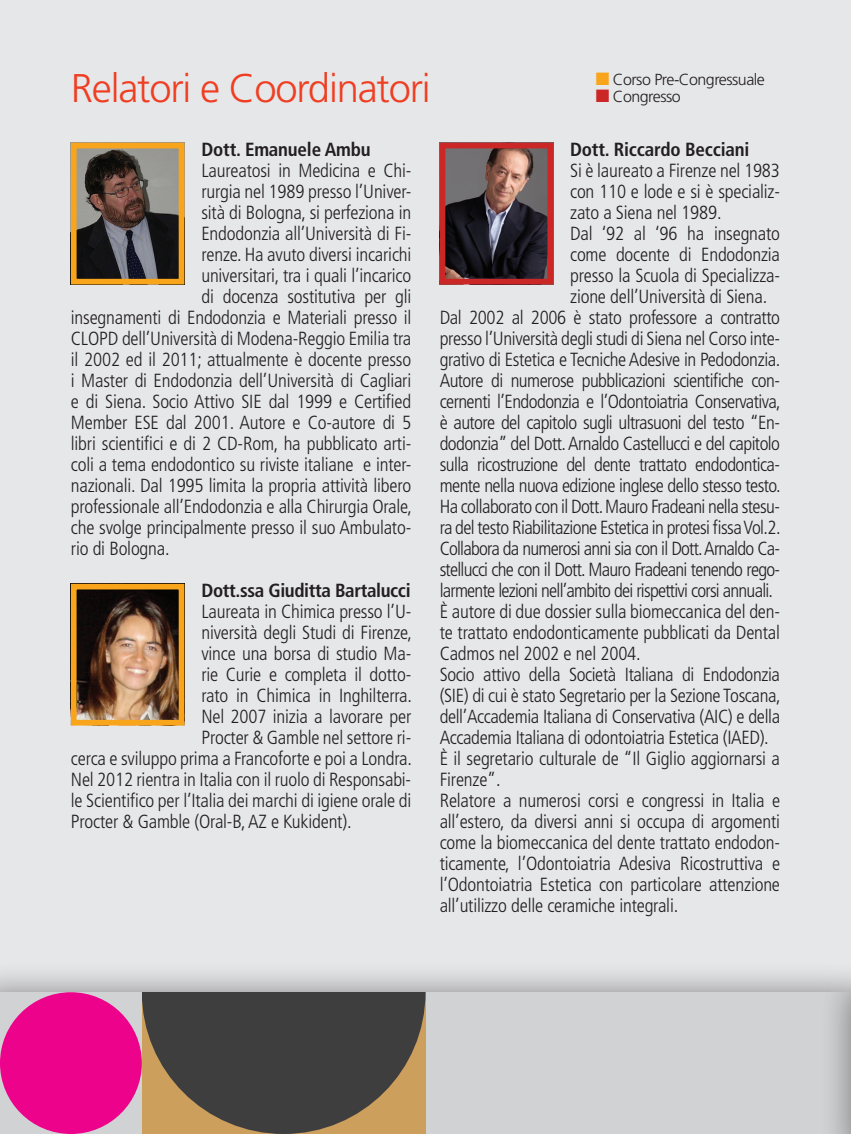
<style>
.page{position:relative;width:851px;height:1134px;background:#fff}
.page>*{position:absolute;margin:0;border:0;box-sizing:border-box;transform-origin:0 0}
.t1{font:300 40px "Frutiger";letter-spacing:-.03em;color:#ef3e22}
.t2{font:300 condensed 19px "Frutiger";letter-spacing:-.01em;color:#231f20}
.t3{font:300 condensed 19px "Frutiger";letter-spacing:-.03em;color:#231f20}
.t4{font:300 condensed 19px "Frutiger";letter-spacing:-.04em;color:#231f20}
.t5{font:700 condensed 19px "Frutiger";letter-spacing:-.01em;color:#231f20}
.t6{font:300 16px "Frutiger";letter-spacing:-.03em;color:#231f20}
.s1{color:#f9a51b}
.s2{color:#cc2727}
</style>
<div class="page">
<div style="left:0;top:0;width:850px;height:1134px;background:#e6e7e9"></div>
<div style="left:0;top:960px;width:850px;height:174px;background:#231f20;opacity:.5"></div>
<div style="left:0;top:992px;width:850px;height:142px;background:#d1d2d4"></div>
<div style="left:819px;top:960px;width:31px;height:174px;background:#231f20;opacity:.5"></div>
<svg style="left:142px;top:992px;width:283px;height:142px;background:#5c5245"></svg>
<div style="left:0;top:992px;width:142px;height:142px;background:#ed028c;border-radius:50%"></div>
<img style="left:78px;top:150px;width:99px;height:127px">
<div style="left:71px;top:143px;width:113px;height:141px;border:6px solid #f9a51b"></div>
<img style="left:78px;top:591px;width:99px;height:127px">
<div style="left:71px;top:584px;width:113px;height:141px;border:6px solid #f9a51b"></div>
<img style="left:446px;top:150px;width:100px;height:127px">
<div style="left:439px;top:143px;width:114px;height:141px;border:6px solid #cc2727"></div>
<h1 class="t1" style="left:71px;top:66px;width:361px">Relatori e Coordinatori</h1>
<p class="t6" style="left:595px;top:71px;width:171px"><span class="s1">■</span> Corso Pre-Congressuale</p>
<p class="t6" style="left:595px;top:87px;width:87px"><span class="s2">■</span> Congresso</p>
<p class="t5" style="left:201px;top:138px;width:171px">Dott. Emanuele Ambu</p>
<p class="t2" style="left:201px;top:160px;width:211px">Laureatosi in Medicina e Chi-</p>
<p class="t2" style="left:201px;top:181px;width:211px">rurgia nel 1989 presso l’Univer-</p>
<p class="t2" style="left:201px;top:202px;width:211px">sità di Bologna, si perfeziona in</p>
<p class="t2" style="left:201px;top:223px;width:211px">Endodonzia all’Università di Fi-</p>
<p class="t2" style="left:201px;top:244px;width:211px">renze. Ha avuto diversi incarichi</p>
<p class="t2" style="left:201px;top:265px;width:211px">universitari, tra i quali l’incarico</p>
<p class="t2" style="left:201px;top:286px;width:211px">di docenza sostitutiva per gli</p>
<p class="t2" style="left:71px;top:307px;width:342px">insegnamenti di Endodonzia e Materiali presso il</p>
<p class="t2" style="left:71px;top:328px;width:342px">CLOPD dell’Università di Modena-Reggio Emilia tra</p>
<p class="t2" style="left:71px;top:349px;width:342px">il 2002 ed il 2011; attualmente è docente presso</p>
<p class="t2" style="left:71px;top:370px;width:342px">i Master di Endodonzia dell’Università di Cagliari</p>
<p class="t2" style="left:71px;top:391px;width:342px">e di Siena. Socio Attivo SIE dal 1999 e Certified</p>
<p class="t2" style="left:71px;top:412px;width:342px">Member ESE dal 2001. Autore e Co-autore di 5</p>
<p class="t2" style="left:71px;top:433px;width:342px">libri scientifici e di 2 CD-Rom, ha pubblicato arti-</p>
<p class="t2" style="left:71px;top:454px;width:342px">coli a tema endodontico su riviste italiane e inter-</p>
<p class="t2" style="left:71px;top:475px;width:342px">nazionali. Dal 1995 limita la propria attività libero</p>
<p class="t2" style="left:71px;top:496px;width:342px">professionale all’Endodonzia e alla Chirurgia Orale,</p>
<p class="t2" style="left:71px;top:517px;width:342px">che svolge principalmente presso il suo Ambulato-</p>
<p class="t2" style="left:71px;top:538px;width:100px">rio di Bologna.</p>
<p class="t5" style="left:201px;top:579px;width:211px">Dott.ssa Giuditta Bartalucci</p>
<p class="t2" style="left:201px;top:601px;width:211px">Laureata in Chimica presso l’U-</p>
<p class="t2" style="left:201px;top:622px;width:212px">niversità degli Studi di Firenze,</p>
<p class="t2" style="left:201px;top:643px;width:211px">vince una borsa di studio Ma-</p>
<p class="t2" style="left:201px;top:664px;width:211px">rie Curie e completa il dotto-</p>
<p class="t2" style="left:201px;top:685px;width:212px">rato in Chimica in Inghilterra.</p>
<p class="t2" style="left:201px;top:706px;width:211px">Nel 2007 inizia a lavorare per</p>
<p class="t2" style="left:201px;top:727px;width:211px">Procter &amp; Gamble nel settore ri-</p>
<p class="t2" style="left:71px;top:748px;width:342px">cerca e sviluppo prima a Francoforte e poi a Londra.</p>
<p class="t2" style="left:71px;top:769px;width:342px">Nel 2012 rientra in Italia con il ruolo di Responsabi-</p>
<p class="t2" style="left:71px;top:789px;width:342px">le Scientifico per l’Italia dei marchi di igiene orale di</p>
<p class="t2" style="left:71px;top:810px;width:282px">Procter &amp; Gamble (Oral-B, AZ e Kukident).</p>
<p class="t5" style="left:570px;top:138px;width:181px">Dott. Riccardo Becciani</p>
<p class="t2" style="left:570px;top:159px;width:211px">Si è laureato a Firenze nel 1983</p>
<p class="t2" style="left:570px;top:180px;width:211px">con 110 e lode e si è specializ-</p>
<p class="t2" style="left:570px;top:201px;width:153px">zato a Siena nel 1989.</p>
<p class="t2" style="left:570px;top:222px;width:211px">Dal ‘92 al ‘96 ha insegnato</p>
<p class="t2" style="left:570px;top:243px;width:211px">come docente di Endodonzia</p>
<p class="t2" style="left:570px;top:264px;width:211px">presso la Scuola di Specializza-</p>
<p class="t2" style="left:570px;top:285px;width:198px">zione dell’Università di Siena.</p>
<p class="t2" style="left:439px;top:306px;width:342px">Dal 2002 al 2006 è stato professore a contratto</p>
<p class="t2" style="left:439px;top:327px;width:342px">presso l’Università degli studi di Siena nel Corso inte-</p>
<p class="t2" style="left:439px;top:348px;width:342px">grativo di Estetica e Tecniche Adesive in Pedodonzia.</p>
<p class="t3" style="left:439px;top:369px;width:342px">Autore di numerose pubblicazioni scientifiche con-</p>
<p class="t3" style="left:439px;top:390px;width:342px">cernenti l’Endodonzia e l’Odontoiatria Conservativa,</p>
<p class="t3" style="left:439px;top:411px;width:342px">è autore del capitolo sugli ultrasuoni del testo “En-</p>
<p class="t3" style="left:439px;top:432px;width:342px">dodonzia” del Dott. Arnaldo Castellucci e del capitolo</p>
<p class="t3" style="left:439px;top:453px;width:342px">sulla ricostruzione del dente trattato endodontica-</p>
<p class="t3" style="left:439px;top:474px;width:342px">mente nella nuova edizione inglese dello stesso testo.</p>
<p class="t3" style="left:439px;top:495px;width:342px">Ha collaborato con il Dott. Mauro Fradeani nella stesu-</p>
<p class="t3" style="left:439px;top:516px;width:342px">ra del testo Riabilitazione Estetica in protesi fissa Vol.2.</p>
<p class="t4" style="left:439px;top:537px;width:342px">Collabora da numerosi anni sia con il Dott. Arnaldo Ca-</p>
<p class="t4" style="left:439px;top:558px;width:342px">stellucci che con il Dott. Mauro Fradeani tenendo rego-</p>
<p class="t4" style="left:439px;top:579px;width:335px">larmente lezioni nell’ambito dei rispettivi corsi annuali.</p>
<p class="t2" style="left:439px;top:600px;width:342px">È autore di due dossier sulla biomeccanica del den-</p>
<p class="t2" style="left:439px;top:621px;width:342px">te trattato endodonticamente pubblicati da Dental</p>
<p class="t2" style="left:439px;top:642px;width:202px">Cadmos nel 2002 e nel 2004.</p>
<p class="t2" style="left:439px;top:663px;width:342px">Socio attivo della Società Italiana di Endodonzia</p>
<p class="t2" style="left:439px;top:684px;width:342px">(SIE) di cui è stato Segretario per la Sezione Toscana,</p>
<p class="t2" style="left:439px;top:705px;width:342px">dell’Accademia Italiana di Conservativa (AIC) e della</p>
<p class="t2" style="left:439px;top:726px;width:330px">Accademia Italiana di odontoiatria Estetica (IAED).</p>
<p class="t2" style="left:439px;top:747px;width:342px">È il segretario culturale de “Il Giglio aggiornarsi a</p>
<p class="t2" style="left:439px;top:768px;width:63px">Firenze”.</p>
<p class="t2" style="left:439px;top:789px;width:342px">Relatore a numerosi corsi e congressi in Italia e</p>
<p class="t2" style="left:439px;top:810px;width:342px">all’estero, da diversi anni si occupa di argomenti</p>
<p class="t2" style="left:439px;top:831px;width:342px">come la biomeccanica del dente trattato endodon-</p>
<p class="t2" style="left:439px;top:852px;width:342px">ticamente, l’Odontoiatria Adesiva Ricostruttiva e</p>
<p class="t2" style="left:439px;top:873px;width:342px">l’Odontoiatria Estetica con particolare attenzione</p>
<p class="t2" style="left:439px;top:894px;width:240px">all’utilizzo delle ceramiche integrali.</p>
</div>
